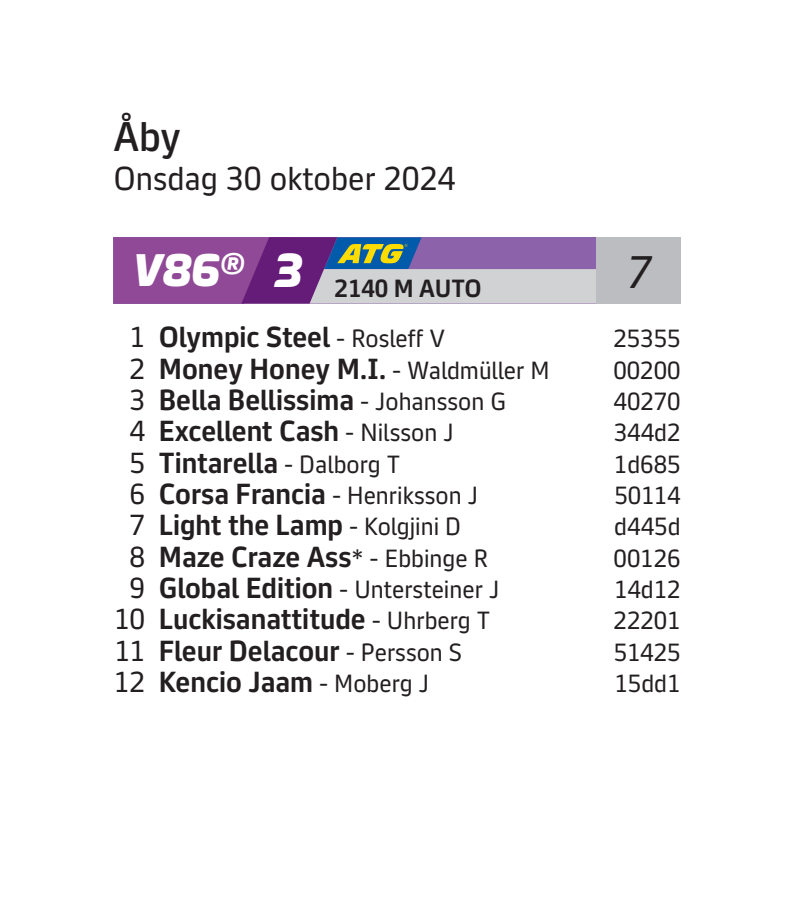
<style>
.page{position:relative;width:794px;height:908px;background:#fff}
.page>*{position:absolute;margin:0;border:0;box-sizing:border-box;transform-origin:0 0}
.t1{font:46px "ATG Rubrik";color:#fff}
.t2{font:44px "ATG Rubrik";color:#fff}
.t3{font:italic 44px "ATG Text";color:#231f20}
.t4{font:500 40px "ATG Text";color:#231f20}
.t5{font:32px "ATG Text";color:#231f20}
.HorseAndRider{font:700 28px "ATG Text";color:#231f20}
.S_REKORD{font:28px "ATG Text";color:#231f20}
.S_REKORD-2{font:24px "ATG Text";color:#231f20}
.HorseAndRider-2{font:24px "ATG Text";color:#231f20}
.t6{font:700 24px "ATG Text";color:#231f20}
.s1{font-weight:400;font-size:24px}
.s2{font-weight:700;font-size:28px}
</style>
<div class="page">
<svg style="left:113px;top:237px;width:566px;height:66px;background:#9b7fa9"></svg>
<p class="t4" style="left:113px;top:113px;width:69px">Åby</p>
<p class="t5" style="left:113px;top:159px;width:343px">Onsdag 30 oktober 2024</p>
<p class="t2" style="left:134px;top:244px;width:111px">V86®</p>
<p class="t1" style="left:275px;top:243px;width:29px">3</p>
<p class="t6" style="left:334px;top:274px;width:149px">2140 M AUTO</p>
<p class="t3" style="left:626px;top:246px;width:26px">7</p>
<p class="S_REKORD" style="left:129px;top:320px;width:17px">1</p>
<p class="HorseAndRider" style="left:159px;top:320px;width:288px">Olympic Steel <span class="s1">- Rosleff V</span></p>
<p class="S_REKORD-2" style="left:613px;top:324px;width:69px">25355</p>
<p class="S_REKORD" style="left:129px;top:352px;width:17px">2</p>
<p class="HorseAndRider" style="left:159px;top:351px;width:392px">Money Honey M.I. <span class="s1">- Waldmüller M</span></p>
<p class="S_REKORD-2" style="left:613px;top:356px;width:69px">00200</p>
<p class="S_REKORD" style="left:129px;top:383px;width:17px">3</p>
<p class="HorseAndRider" style="left:159px;top:383px;width:349px">Bella Bellissima <span class="s1">- Johansson G</span></p>
<p class="S_REKORD-2" style="left:613px;top:387px;width:68px">40270</p>
<p class="S_REKORD" style="left:129px;top:414px;width:17px">4</p>
<p class="HorseAndRider" style="left:159px;top:414px;width:296px">Excellent Cash <span class="s1">- Nilsson J</span></p>
<p class="S_REKORD-2" style="left:613px;top:418px;width:68px">344d2</p>
<p class="S_REKORD" style="left:129px;top:446px;width:17px">5</p>
<p class="HorseAndRider" style="left:159px;top:445px;width:243px">Tintarella <span class="s1">- Dalborg T</span></p>
<p class="S_REKORD-2" style="left:614px;top:449px;width:68px">1d685</p>
<p class="S_REKORD" style="left:129px;top:477px;width:17px">6</p>
<p class="HorseAndRider" style="left:159px;top:477px;width:321px">Corsa Francia <span class="s1">- Henriksson J</span></p>
<p class="S_REKORD-2" style="left:614px;top:481px;width:68px">50114</p>
<p class="S_REKORD" style="left:129px;top:508px;width:17px">7</p>
<p class="HorseAndRider" style="left:159px;top:508px;width:304px">Light the Lamp <span class="s1">- Kolgjini D</span></p>
<p class="S_REKORD-2" style="left:614px;top:512px;width:68px">d445d</p>
<p class="S_REKORD" style="left:129px;top:540px;width:17px">8</p>
<p class="HorseAndRider" style="left:159px;top:539px;width:331px">Maze Craze Ass<span class="s1">* - Ebbinge R</span></p>
<p class="S_REKORD-2" style="left:613px;top:543px;width:68px">00126</p>
<p class="S_REKORD" style="left:129px;top:571px;width:17px">9</p>
<p class="HorseAndRider-2" style="left:159px;top:575px;width:342px"><span class="s2">Global Edition</span> - Untersteiner J</p>
<p class="S_REKORD-2" style="left:614px;top:575px;width:68px">14d12</p>
<p class="S_REKORD" style="left:114px;top:602px;width:33px">10</p>
<p class="HorseAndRider" style="left:159px;top:602px;width:333px">Luckisanattitude <span class="s1">- Uhrberg T</span></p>
<p class="S_REKORD-2" style="left:613px;top:606px;width:68px">22201</p>
<p class="S_REKORD" style="left:114px;top:633px;width:32px">11</p>
<p class="HorseAndRider" style="left:159px;top:633px;width:305px">Fleur Delacour <span class="s1">- Persson S</span></p>
<p class="S_REKORD-2" style="left:614px;top:637px;width:68px">51425</p>
<p class="S_REKORD" style="left:114px;top:665px;width:33px">12</p>
<p class="HorseAndRider" style="left:159px;top:664px;width:272px">Kencio Jaam <span class="s1">- Moberg J</span></p>
<p class="S_REKORD-2" style="left:614px;top:669px;width:67px">15dd1</p>
</div>
